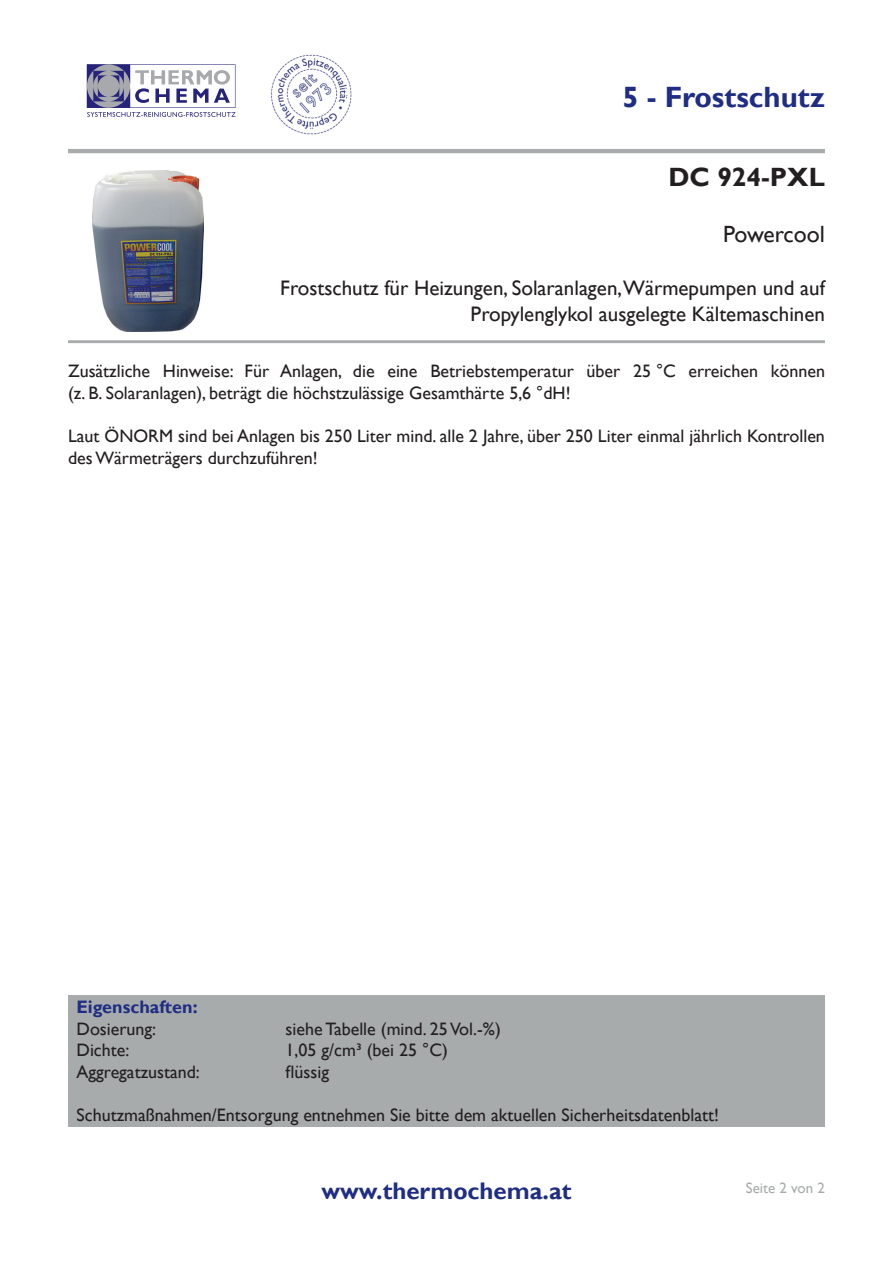
<style>
.page{position:relative;width:893px;height:1263px;background:#fff}
.page>*{position:absolute;margin:0;border:0;box-sizing:border-box;transform-origin:0 0}
.t1{font:700 29.4px "Gill Sans";color:#1f2d82}
.t2{font:700 26.4px "Gill Sans";color:#231f20}
.t3{font:700 24px "Gill Sans";color:#1f2d82}
.t4{font:23.55px "Gill Sans";letter-spacing:-.005em;color:#231f20}
.t5{font:21px/25.2px "Gill Sans";color:#231f20;text-align:right}
.t6{font:18px/21.6px "Gill Sans";color:#231f20}
.t7{font:700 18px "Gill Sans";color:#1f2d82}
.t8{font:15px "Gill Sans";color:#a8abac}
</style>
<div class="page">
<hr style="left:68px;top:149px;width:757px;height:4px;background:#a8abac">
<hr style="left:68px;top:340px;width:757px;height:3px;background:#a8abac">
<img style="left:271px;top:54px;width:81px;height:81px">
<svg style="left:87px;top:64px;width:149px;height:53px"></svg>
<div style="left:68px;top:995px;width:757px;height:132px;background:#a8abac"></div>
<img style="left:93px;top:170px;width:110px;height:161px">
<h1 class="t1" style="left:623px;top:79px;width:204px">5 - Frostschutz</h1>
<h2 class="t2" style="left:668px;top:161px;width:158px">DC 924-PXL</h2>
<h3 class="t4" style="left:723px;top:220px;width:103px">Powercool</h3>
<p class="t5" style="left:280px;top:276px;width:546px">Frostschutz für Heizungen, Solaranlagen,Wärmepumpen und auf<br>Propylenglykol ausgelegte Kältemaschinen</p>
<p class="t6" style="left:68px;top:361px;width:758px">Zusätzliche Hinweise: Für Anlagen, die eine Betriebstemperatur über 25 °C erreichen können (z. B. Solaranlagen), beträgt die höchstzulässige Gesamthärte 5,6 °dH!</p>
<p class="t6" style="left:68px;top:425px;width:758px">Laut ÖNORM sind bei Anlagen bis 250 Liter mind. alle 2 Jahre, über 250 Liter einmal jährlich Kontrollen des Wärmeträgers durchzuführen!</p>
<p class="t7" style="left:77px;top:996px;width:123px">Eigenschaften:</p>
<p class="t6" style="left:77px;top:1018px;width:81px">Dosierung:</p>
<p class="t6" style="left:286px;top:1018px;width:217px">siehe Tabelle (mind. 25 Vol.-%)</p>
<p class="t6" style="left:77px;top:1040px;width:54px">Dichte:</p>
<p class="t6" style="left:286px;top:1040px;width:164px">1,05 g/cm³ (bei 25 °C)</p>
<p class="t6" style="left:77px;top:1061px;width:125px">Aggregatzustand:</p>
<p class="t6" style="left:286px;top:1061px;width:45px">flüssig</p>
<p class="t6" style="left:77px;top:1105px;width:644px">Schutzmaßnahmen/Entsorgung entnehmen Sie bitte dem aktuellen Sicherheitsdatenblatt!</p>
<h3 class="t3" style="left:321px;top:1177px;width:252px">www.thermochema.at</h3>
<p class="t8" style="left:746px;top:1179px;width:81px">Seite 2 von 2</p>
</div>
